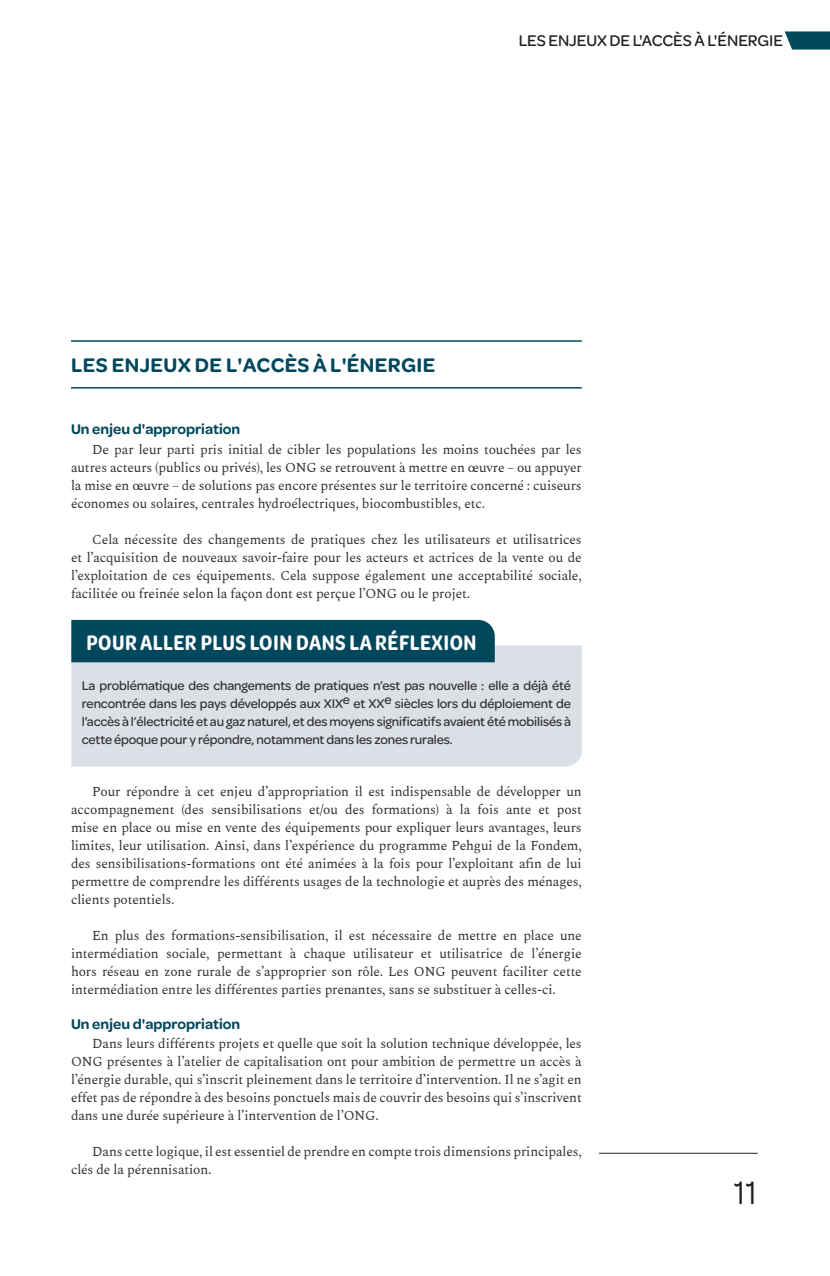
<style>
.page{position:relative;width:830px;height:1276px;background:#fff}
.page>*{position:absolute;margin:0;border:0;box-sizing:border-box;transform-origin:0 0}
.t1{font:34.5px "Omnes";color:#231f20}
.t2{font:600 22.5px "Omnes Cond";letter-spacing:.02em;color:#fff}
.t3{font:600 21px "Omnes";letter-spacing:.02em;color:#01485d}
.t4{font:500 16.5px "Omnes";letter-spacing:-.01em;color:#231f20}
.t5{font:600 15px "Omnes";color:#01485d}
.t6{font:13.5px/18px "Spectral";letter-spacing:-.01em;color:#312f30;text-align:justify}
.t7{font:500 13.5px/18px "Omnes";letter-spacing:-.01em;color:#312f30;text-align:justify}
</style>
<div class="page">
<svg style="left:784px;top:31px;width:45px;height:19px"></svg>
<hr style="left:598px;top:1153px;width:159px;height:1px;background:#231f20">
<hr style="left:71px;top:340px;width:510px;height:2px;background:#01485d">
<hr style="left:71px;top:387px;width:510px;height:1px;background:#01485d">
<div style="left:71px;top:645px;width:510px;height:121px;background:#dbe0e6"></div>
<div style="left:71px;top:620px;width:423px;height:42px;background:#01485d"></div>
<p class="t4" style="left:518px;top:29px;width:266px">LES ENJEUX DE L'ACCÈS À L'ÉNERGIE</p>
<h3 class="t3" style="left:71px;top:350px;width:365px">LES ENJEUX DE L'ACCÈS À L'ÉNERGIE</h3>
<p class="t5" style="left:71px;top:419px;width:171px">Un enjeu d'appropriation</p>
<p class="t6" style="left:71px;top:439px;width:512px;text-indent:21px">De par leur parti pris initial de cibler les populations les moins touchées par les autres acteurs (publics ou privés), les ONG se retrouvent à mettre en œuvre – ou appuyer la mise en œuvre – de solutions pas encore présentes sur le territoire concerné : cuiseurs économes ou solaires, centrales hydroélectriques, biocombustibles, etc.</p>
<p class="t6" style="left:71px;top:529px;width:512px;text-indent:21px">Cela nécessite des changements de pratiques chez les utilisateurs et utilisatrices et l’acquisition de nouveaux savoir-faire pour les acteurs et actrices de la vente ou de l’exploitation de ces équipements. Cela suppose également une acceptabilité sociale, facilitée ou freinée selon la façon dont est perçue l’ONG ou le projet.</p>
<h2 class="t2" style="left:86px;top:628px;width:391px">POUR ALLER PLUS LOIN DANS LA RÉFLEXION</h2>
<p class="t7" style="left:82px;top:676px;width:490px">La problématique des changements de pratiques n’est pas nouvelle : elle a déjà été rencontrée dans les pays développés aux XIXe et XXe siècles lors du déploiement de l’accès à l’électricité et au gaz naturel, et des moyens significatifs avaient été mobilisés à cette époque pour y répondre, notamment dans les zones rurales.</p>
<p class="t6" style="left:71px;top:781px;width:512px;text-indent:21px">Pour répondre à cet enjeu d’appropriation il est indispensable de développer un accompagnement (des sensibilisations et/ou des formations) à la fois ante et post mise en place ou mise en vente des équipements pour expliquer leurs avantages, leurs limites, leur utilisation. Ainsi, dans l’expérience du programme Pehgui de la Fondem, des sensibilisations-formations ont été animées à la fois pour l’exploitant afin de lui permettre de comprendre les différents usages de la technologie et auprès des ménages, clients potentiels.</p>
<p class="t6" style="left:71px;top:925px;width:512px;text-indent:21px">En plus des formations-sensibilisation, il est nécessaire de mettre en place une intermédiation sociale, permettant à chaque utilisateur et utilisatrice de l’énergie hors réseau en zone rurale de s’approprier son rôle. Les ONG peuvent faciliter cette intermédiation entre les différentes parties prenantes, sans se substituer à celles-ci.</p>
<p class="t5" style="left:71px;top:1013px;width:171px">Un enjeu d'appropriation</p>
<p class="t6" style="left:71px;top:1033px;width:512px;text-indent:21px">Dans leurs différents projets et quelle que soit la solution technique développée, les ONG présentes à l’atelier de capitalisation ont pour ambition de permettre un accès à l’énergie durable, qui s’inscrit pleinement dans le territoire d’intervention. Il ne s’agit en effet pas de répondre à des besoins ponctuels mais de couvrir des besoins qui s’inscrivent dans une durée supérieure à l’intervention de l’ONG.</p>
<p class="t6" style="left:71px;top:1141px;width:512px;text-indent:21px">Dans cette logique, il est essentiel de prendre en compte trois dimensions principales, clés de la pérennisation.</p>
<h1 class="t1" style="left:733px;top:1168px;width:25px">11</h1>
</div>
